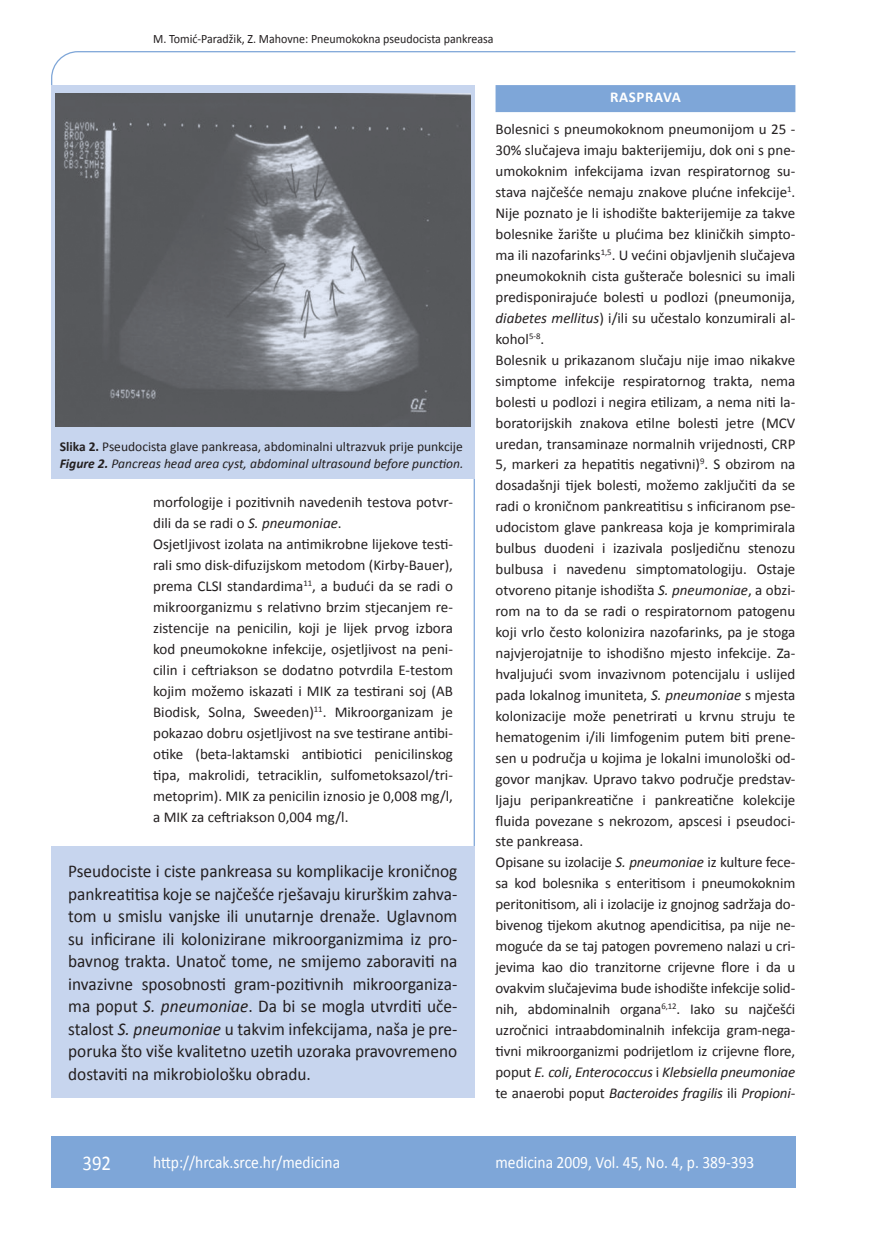
<style>
.page{position:relative;width:872px;height:1234px;background:#fff}
.page>*{position:absolute;margin:0;border:0;box-sizing:border-box;transform-origin:0 0}
.t1{font:21px "Calibri";color:#fff;scale:.9 1}
.anterfile{font:18px/22.5px "Calibri";color:#231f20;text-align:justify;scale:.96 1}
.t2{font:17.25px "Calibri";color:#fff;scale:.9 1}
.osnovni_tekst{font:15px/21px "Calibri";color:#231f20;text-align:justify}
.naslov_ruler{font:700 15px "Calibri";color:#fff}
.potpis_slika{font:13.5px/16.5px "Calibri";color:#231f20}
.glava{font:12.75px "Calibri";color:#231f20;scale:.94 1}
.s1{font-weight:700}
.s2{font-weight:700;font-style:italic}
.s3{font-style:italic}
</style>
<div class="page">
<svg style="left:51px;top:51px;width:745px;height:274px"></svg>
<hr style="left:473px;top:325px;width:2px;height:772px;background:#7ea6d8">
<div style="left:51px;top:1135px;width:744px;height:51px;background:#7ea6d8"></div>
<div style="left:495px;top:85px;width:300px;height:27px;background:#7ea6d8"></div>
<div style="left:51px;top:85px;width:423px;height:394px;background:#c7d5ee"></div>
<img style="left:55px;top:94px;width:415px;height:332px">
<div style="left:51px;top:846px;width:423px;height:251px;background:#c7d5ee"></div>
<p class="glava" style="left:153px;top:30px;width:364px">M. Tomić-Paradžik, Z. Mahovne: Pneumokokna pseudocista pankreasa</p>
<p class="potpis_slika" style="left:60px;top:438px;width:405px"><span class="s1">Slika 2.</span> Pseudocista glave pankreasa, abdominalni ultrazvuk prije punkcije<br><span class="s2">Figure 2.</span> <span class="s3">Pancreas head area cyst, abdominal ultrasound before punction.</span></p>
<p class="osnovni_tekst" style="left:153px;top:490px;width:301px">morfologije i pozitivnih navedenih testova potvr&shy;dili da se radi o <span class="s3">S. pneumoniae</span>.</p>
<p class="osnovni_tekst" style="left:153px;top:532px;width:301px">Osjetljivost izolata na antimikrobne lijekove testi&shy;rali smo disk-difuzijskom metodom (Kirby-Bauer), prema CLSI standardima<sup>11</sup>, a budući da se radi o mikroorganizmu s relativno brzim stjecanjem re&shy;zistencije na penicilin, koji je lijek prvog izbora kod pneumokokne infekcije, osjetljivost na peni&shy;cilin i ceftriakson se dodatno potvrdila E-testom kojim možemo iskazati i MIK za testirani soj (AB Biodisk, Solna, Sweeden)<sup>11</sup>. Mikroorganizam je pokazao dobru osjetljivost na sve testirane antibi&shy;otike (beta-laktamski antibiotici penicilinskog tipa, makrolidi, tetraciklin, sulfometoksazol/tri&shy;metoprim). MIK za penicilin iznosio je 0,008 mg/l, a MIK za ceftriakson 0,004 mg/l.</p>
<p class="anterfile" style="left:68px;top:859px;width:407px">Pseudociste i ciste pankreasa su komplikacije kroničnog pankreatitisa koje se najčešće rješavaju kirurškim zahva&shy;tom u smislu vanjske ili unutarnje drenaže. Uglavnom su inficirane ili kolonizirane mikroorganizmima iz pro&shy;bavnog trakta. Unatoč tome, ne smijemo zaboraviti na invazivne sposobnosti gram-pozitivnih mikroorganiza&shy;ma poput <span class="s3">S. pneumoniae</span>. Da bi se mogla utvrditi uče&shy;stalost <span class="s3">S. pneumoniae</span> u takvim infekcijama, naša je pre&shy;poruka što više kvalitetno uzetih uzoraka pravovremeno dostaviti na mikrobiološku obradu.</p>
<p class="naslov_ruler" style="left:610px;top:88px;width:54px">RAS PRAVA</p>
<p class="osnovni_tekst" style="left:495px;top:118px;width:301px">Bolesnici s pneumokoknom pneumonijom u 25 - 30% slučajeva imaju bakterijemiju, dok oni s pne&shy;umokoknim infekcijama izvan respiratornog su&shy;stava najčešće nemaju znakove plućne infekcije<sup>1</sup>.<br>Nije poznato je li ishodište bakterijemije za takve bolesnike žarište u plućima bez kliničkih simpto&shy;ma ili nazofarinks<sup>1,5</sup>. U većini objavljenih slučajeva pneumokoknih cista gušterače bolesnici su imali predisponirajuće bolesti u podlozi (pneumonija, <span class="s3">diabetes mellitus</span>) i/ili su učestalo konzumirali al&shy;kohol<sup>5-8</sup>.</p>
<p class="osnovni_tekst" style="left:495px;top:348px;width:301px">Bolesnik u prikazanom slučaju nije imao nikakve simptome infekcije respiratornog trakta, nema bolesti u podlozi i negira etilizam, a nema niti la&shy;boratorijskih znakova etilne bolesti jetre (MCV uredan, transaminaze normalnih vrijednosti, CRP 5, markeri za hepatitis negativni)<sup>9</sup>. S obzirom na dosadašnji tijek bolesti, možemo zaključiti da se radi o kroničnom pankreatitisu s inficiranom pse&shy;udocistom glave pankreasa koja je komprimirala bulbus duodeni i izazivala posljedičnu stenozu bulbusa i navedenu simptomatologiju. Ostaje otvoreno pitanje ishodišta <span class="s3">S. pneumoniae</span>, a obzi&shy;rom na to da se radi o respiratornom patogenu koji vrlo često kolonizira nazofarinks, pa je stoga najvjerojatnije to ishodišno mjesto infekcije. Za&shy;hvaljujući svom invazivnom potencijalu i uslijed pada lokalnog imuniteta, <span class="s3">S. pneumoniae</span> s mjesta kolonizacije može penetrirati u krvnu struju te hematogenim i/ili limfogenim putem biti prene&shy;sen u područja u kojima je lokalni imunološki od&shy;govor manjkav. Upravo takvo područje predstav&shy;ljaju peripankreatične i pankreatične kolekcije fluida povezane s nekrozom, apscesi i pseudoci&shy;ste pankreasa.</p>
<p class="osnovni_tekst" style="left:495px;top:851px;width:301px">Opisane su izolacije <span class="s3">S. pneumoniae</span> iz kulture fece&shy;sa kod bolesnika s enteritisom i pneumokoknim peritonitisom, ali i izolacije iz gnojnog sadržaja do&shy;bivenog tijekom akutnog apendicitisa, pa nije ne&shy;moguće da se taj patogen povremeno nalazi u cri&shy;jevima kao dio tranzitorne crijevne flore i da u ovakvim slučajevima bude ishodište infekcije solid&shy;nih, abdominalnih organa<sup>6,12</sup>. Iako su najčešći uzročnici intraabdominalnih infekcija gram-nega&shy;tivni mikroorganizmi podrijetlom iz crijevne flore, poput <span class="s3">E. coli</span>, <span class="s3">Enterococcus</span> i <span class="s3">Klebsiella pneumoniae </span>te anaerobi poput <span class="s3">Bacteroides fragilis</span> ili <span class="s3">Propioni-</span></p>
<p class="t1" style="left:82px;top:1149px;width:33px">392</p>
<p class="t2" style="left:153px;top:1150px;width:209px">http://hrcak.srce.hr/medicina</p>
<p class="t2" style="left:495px;top:1151px;width:289px">medicina 2009, Vol. 45, No. 4, p. 389-393</p>
</div>
